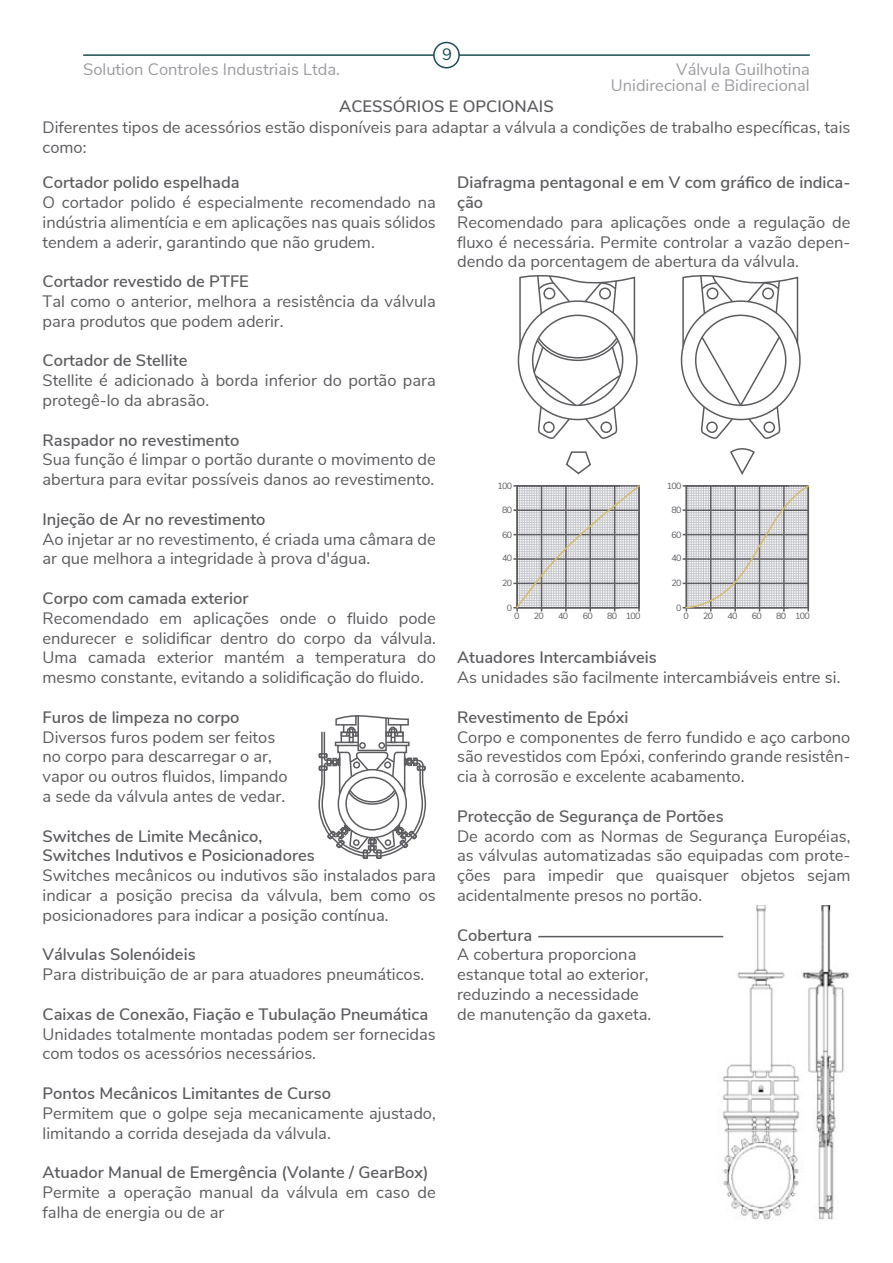
<style>
.page{position:relative;width:893px;height:1263px;background:#fff}
.page>*{position:absolute;margin:0;border:0;box-sizing:border-box;transform-origin:0 0}
.t1{font:16.5px/19.8px "Nunito Sans";color:#5c5b5f}
.t2{font:600 16.5px/19.8px "Nunito Sans";color:#5c5b5f}
.t3{font:16.5px/16.5px "Nunito Sans";color:#9d9ba0;text-align:right}
.t4{font:16.5px "Nunito Sans";color:#1b4e53}
.t5{font:9px "Nunito Sans";letter-spacing:-.08em;color:#5c5b5f}
</style>
<div class="page">
<hr style="left:83px;top:54px;width:727px;height:2px;background:#1b4e53">
<div style="left:434px;top:43px;width:25px;height:25px;background:#fff;border-radius:50%"></div>
<div style="left:433px;top:42px;width:27px;height:26px;border:2px solid #1b4e53;border-radius:50%"></div>
<img style="left:717px;top:906px;width:132px;height:314px">
<hr style="left:513px;top:485px;width:107px;height:2px;background:#5c5b5f">
<hr style="left:513px;top:509px;width:126px;height:2px;background:#5c5b5f">
<hr style="left:513px;top:534px;width:126px;height:1px;background:#5c5b5f">
<hr style="left:513px;top:558px;width:126px;height:2px;background:#5c5b5f">
<hr style="left:513px;top:583px;width:126px;height:1px;background:#5c5b5f">
<hr style="left:513px;top:607px;width:107px;height:1px;background:#5c5b5f">
<hr style="left:541px;top:486px;width:1px;height:125px;background:#5c5b5f">
<hr style="left:565px;top:486px;width:2px;height:125px;background:#5c5b5f">
<hr style="left:589px;top:486px;width:2px;height:125px;background:#5c5b5f">
<hr style="left:614px;top:486px;width:1px;height:125px;background:#5c5b5f">
<hr style="left:638px;top:486px;width:2px;height:125px;background:#5c5b5f">
<hr style="left:516px;top:486px;width:2px;height:125px;background:#5c5b5f">
<svg style="left:516px;top:485px;width:124px;height:124px"></svg>
<hr style="left:683px;top:485px;width:106px;height:2px;background:#5c5b5f">
<hr style="left:683px;top:509px;width:125px;height:2px;background:#5c5b5f">
<hr style="left:683px;top:534px;width:125px;height:1px;background:#5c5b5f">
<hr style="left:683px;top:558px;width:125px;height:2px;background:#5c5b5f">
<hr style="left:683px;top:583px;width:125px;height:1px;background:#5c5b5f">
<hr style="left:683px;top:607px;width:106px;height:1px;background:#5c5b5f">
<hr style="left:710px;top:486px;width:1px;height:125px;background:#5c5b5f">
<hr style="left:734px;top:486px;width:2px;height:125px;background:#5c5b5f">
<hr style="left:759px;top:486px;width:1px;height:125px;background:#5c5b5f">
<hr style="left:783px;top:486px;width:2px;height:125px;background:#5c5b5f">
<hr style="left:807px;top:486px;width:2px;height:125px;background:#5c5b5f">
<hr style="left:686px;top:486px;width:1px;height:125px;background:#5c5b5f">
<svg style="left:685px;top:485px;width:125px;height:124px"></svg>
<svg style="left:518px;top:275px;width:118px;height:200px"></svg>
<svg style="left:682px;top:275px;width:117px;height:200px"></svg>
<svg style="left:318px;top:715px;width:109px;height:144px"></svg>
<hr style="left:538px;top:936px;width:185px;height:1px;background:#5c5b5f">
<p class="t4" style="left:442px;top:42px;width:11px">9</p>
<p class="t2" style="left:339px;top:96px;width:216px">ACESSÓRIOS E OPCIONAIS</p>
<p class="t1" style="left:43px;top:116px;width:809px">Diferentes tipos de acessórios estão disponíveis para adaptar a válvula a condições de trabalho específicas, tais como:</p>
<p class="t2" style="left:43px;top:172px;width:199px">Cortador polido espelhada</p>
<p class="t1" style="left:43px;top:191px;width:395px;text-align:justify">O cortador polido é especialmente recomendado na indústria alimentícia e em aplicações nas quais sólidos tendem a aderir, garantindo que não grudem.</p>
<p class="t2" style="left:43px;top:271px;width:208px">Cortador revestido de PTFE</p>
<p class="t1" style="left:43px;top:290px;width:395px">Tal como o anterior, melhora a resistência da válvula para produtos que podem aderir.</p>
<p class="t2" style="left:43px;top:350px;width:146px">Cortador de Stellite</p>
<p class="t1" style="left:43px;top:369px;width:395px">Stellite é adicionado à borda inferior do portão para protegê-lo da abrasão.</p>
<p class="t2" style="left:43px;top:429px;width:198px">Raspador no revestimento</p>
<p class="t1" style="left:43px;top:449px;width:395px">Sua função é limpar o portão durante o movimento de abertura para evitar possíveis danos ao revestimento.</p>
<p class="t2" style="left:43px;top:508px;width:225px">Injeção de Ar no revestimento</p>
<p class="t1" style="left:43px;top:528px;width:395px">Ao injetar ar no revestimento, é criada uma câmara de ar que melhora a integridade à prova d'água.</p>
<p class="t2" style="left:43px;top:587px;width:207px">Corpo com camada exterior</p>
<p class="t1" style="left:43px;top:607px;width:395px;text-align:justify">Recomendado em aplicações onde o fluido pode endurecer e solidificar dentro do corpo da válvula.<br>Uma camada exterior mantém a temperatura do mesmo constante, evitando a solidificação do fluido.</p>
<p class="t2" style="left:43px;top:706px;width:198px">Furos de limpeza no corpo</p>
<p class="t1" style="left:43px;top:726px;width:247px">Diversos furos podem ser feitos no corpo para descarregar o ar, vapor ou outros fluidos, limpando a sede da válvula antes de vedar.</p>
<p class="t2" style="left:43px;top:825px;width:274px">Switches de Limite Mecânico,<br>Switches Indutivos e Posicionadores</p>
<p class="t1" style="left:43px;top:864px;width:395px;text-align:justify">Switches mecânicos ou indutivos são instalados para indicar a posição precisa da válvula, bem como os posicionadores para indicar a posição contínua.</p>
<p class="t2" style="left:43px;top:944px;width:155px">Válvulas Solenóideis</p>
<p class="t1" style="left:43px;top:963px;width:383px">Para distribuição de ar para atuadores pneumáticos.</p>
<p class="t2" style="left:43px;top:1003px;width:387px">Caixas de Conexão, Fiação e Tubulação Pneumática</p>
<p class="t1" style="left:43px;top:1023px;width:395px">Unidades totalmente montadas podem ser fornecidas com todos os acessórios necessários.</p>
<p class="t2" style="left:43px;top:1082px;width:290px">Pontos Mecânicos Limitantes de Curso</p>
<p class="t1" style="left:43px;top:1102px;width:395px">Permitem que o golpe seja mecanicamente ajustado, limitando a corrida desejada da válvula.</p>
<p class="t2" style="left:43px;top:1162px;width:388px">Atuador Manual de Emergência (Volante / GearBox)</p>
<p class="t1" style="left:43px;top:1181px;width:395px">Permite a operação manual da válvula em caso de falha de energia ou de ar</p>
<p class="t3" style="left:83px;top:60px;width:258px">Solution Controles Industriais Ltda.</p>
<p class="t3" style="left:611px;top:60px;width:200px">Válvula Guilhotina<br>Unidirecional e Bidirecional</p>
<p class="t2" style="left:457px;top:172px;width:395px">Diafragma pentagonal e em V com gráfico de indica&shy;ção</p>
<p class="t1" style="left:457px;top:211px;width:395px;text-align:justify">Recomendado para aplicações onde a regulação de fluxo é necessária. Permite controlar a vazão depen&shy;dendo da porcentagem de abertura da válvula.</p>
<p class="t5" style="left:497px;top:480px;width:16px">100</p>
<p class="t5" style="left:667px;top:480px;width:16px">100</p>
<p class="t5" style="left:502px;top:503px;width:12px">80</p>
<p class="t5" style="left:502px;top:528px;width:12px">60</p>
<p class="t5" style="left:502px;top:552px;width:12px">40</p>
<p class="t5" style="left:502px;top:576px;width:12px">20</p>
<p class="t5" style="left:507px;top:601px;width:7px">0</p>
<p class="t5" style="left:671px;top:503px;width:12px">80</p>
<p class="t5" style="left:671px;top:528px;width:12px">60</p>
<p class="t5" style="left:671px;top:552px;width:12px">40</p>
<p class="t5" style="left:671px;top:576px;width:12px">20</p>
<p class="t5" style="left:676px;top:601px;width:7px">0</p>
<p class="t5" style="left:514px;top:610px;width:7px">0</p>
<p class="t5" style="left:534px;top:610px;width:12px">20</p>
<p class="t5" style="left:558px;top:610px;width:12px">40</p>
<p class="t5" style="left:583px;top:610px;width:12px">60</p>
<p class="t5" style="left:607px;top:610px;width:35px">80 100</p>
<p class="t5" style="left:683px;top:610px;width:7px">0</p>
<p class="t5" style="left:703px;top:610px;width:12px">20</p>
<p class="t5" style="left:727px;top:610px;width:12px">40</p>
<p class="t5" style="left:752px;top:610px;width:12px">60</p>
<p class="t5" style="left:776px;top:610px;width:35px">80 100</p>
<p class="t2" style="left:457px;top:647px;width:201px">Atuadores Intercambiáveis</p>
<p class="t1" style="left:457px;top:666px;width:385px">As unidades são facilmente intercambiáveis entre si.</p>
<p class="t2" style="left:457px;top:706px;width:173px">Revestimento de Epóxi</p>
<p class="t1" style="left:457px;top:726px;width:395px;text-align:justify">Corpo e componentes de ferro fundido e aço carbono são revestidos com Epóxi, conferindo grande resistên&shy;cia à corrosão e excelente acabamento.</p>
<p class="t2" style="left:457px;top:805px;width:268px">Protecção de Segurança de Portões</p>
<p class="t1" style="left:457px;top:825px;width:395px;text-align:justify">De acordo com as Normas de Segurança Européias, as válvulas automatizadas são equipadas com prote&shy;ções para impedir que quaisquer objetos sejam acidentalmente presos no portão.</p>
<p class="t2" style="left:457px;top:924px;width:77px">Cobertura</p>
<p class="t1" style="left:457px;top:944px;width:196px">A cobertura proporciona estanque total ao exterior, reduzindo a necessidade de manutenção da gaxeta.</p>
</div>
